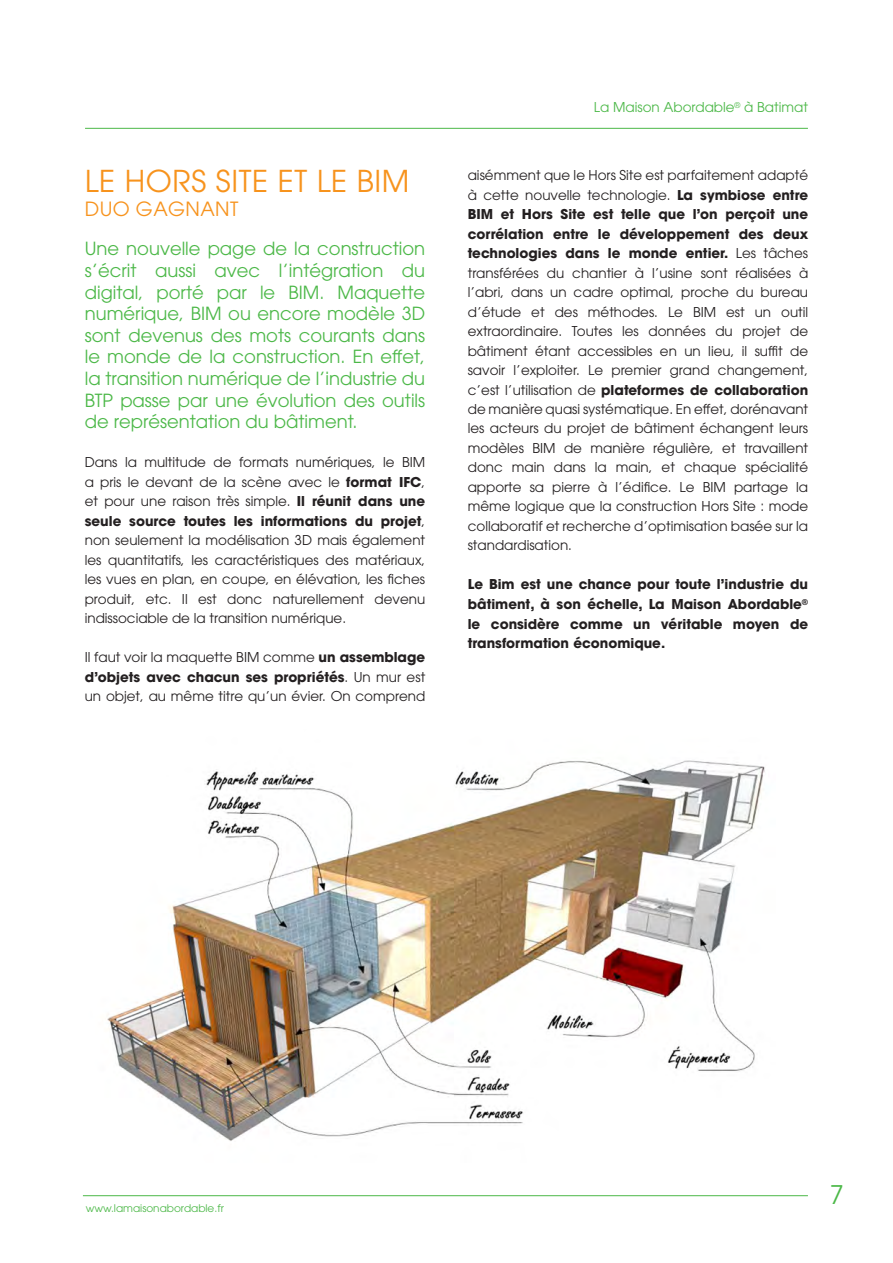
<style>
.page{position:relative;width:893px;height:1263px;background:#fff}
.page>*{position:absolute;margin:0;border:0;box-sizing:border-box;transform-origin:0 0}
.t1{font:30px "ITC Avant Garde Pro";letter-spacing:.02em;color:#f7931d}
.t2{font:25.5px "ITC Avant Garde Pro";color:#4cb848}
.t3{font:19.5px "ITC Avant Garde Pro";letter-spacing:.02em;color:#f7931d}
.t4{font:18px/21.6px "ITC Avant Garde Pro";color:#4cb848;text-align:justify}
.t5{font:13.5px/19.5px "ITC Avant Garde Pro";color:#231f20;text-align:justify}
.t6{font:700 13.5px/19.5px "ITC Avant Garde Pro";color:#231f20;text-align:justify}
.t7{font:13.5px "ITC Avant Garde Pro";color:#4cb848}
.t8{font:10.5px "ITC Avant Garde Pro";color:#4cb848}
.s1{font-weight:700}
</style>
<div class="page">
<img style="left:107px;top:760px;width:658px;height:381px">
<hr style="left:83px;top:1195px;width:725px;height:1px;background:#4cb848">
<hr style="left:85px;top:128px;width:723px;height:1px;background:#4cb848">
<p class="t1" style="left:85px;top:163px;width:326px">LE HORS SITE ET LE BIM</p>
<p class="t3" style="left:85px;top:196px;width:155px">DUO GAGNANT</p>
<p class="t4" style="left:85px;top:238px;width:342px">Une nouvelle page de la construction s’écrit aussi avec l’intégration du digital, porté par le BIM. Maquette numérique, BIM ou encore modèle 3D sont devenus des mots courants dans le monde de la construction. En effet, la transition numérique de l’industrie du BTP passe par une évolution des outils de représentation du bâtiment.</p>
<p class="t5" style="left:85px;top:452px;width:342px">Dans la multitude de formats numériques, le BIM a pris le devant de la scène avec le <span class="s1">format IFC</span>, et pour une raison très simple. <span class="s1">Il réunit dans une seule source toutes les informations du projet</span>, non seulement la modélisation 3D mais également les quantitatifs, les caractéristiques des matériaux, les vues en plan, en coupe, en élévation, les fiches produit, etc. Il est donc naturellement devenu indissociable de la transition numérique.</p>
<p class="t5" style="left:85px;top:647px;width:342px">Il faut voir la maquette BIM comme <span class="s1">un assemblage d’objets avec chacun ses propriétés</span>. Un mur est un objet, au même titre qu’un évier. On comprend</p>
<p class="t7" style="left:594px;top:99px;width:216px">La Maison Abordable<sup>®</sup> à Batimat</p>
<p class="t5" style="left:468px;top:165px;width:342px">aisémment que le Hors Site est parfaitement adapté à cette nouvelle technologie. <span class="s1">La symbiose entre BIM et Hors Site est telle que l’on perçoit une corrélation entre le développement des deux technologies dans le monde entier.</span> Les tâches transférées du chantier à l’usine sont réalisées à l’abri, dans un cadre optimal, proche du bureau d’étude et des méthodes. Le BIM est un outil extraordinaire. Toutes les données du projet de bâtiment étant accessibles en un lieu, il suffit de savoir l’exploiter. Le premier grand changement, c’est l’utilisation de <span class="s1">plateformes de collaboration </span>de manière quasi systématique. En effet, dorénavant les acteurs du projet de bâtiment échangent leurs modèles BIM de manière régulière, et travaillent donc main dans la main, et chaque spécialité apporte sa pierre à l’édifice. Le BIM partage la même logique que la construction Hors Site : mode collaboratif et recherche d’optimisation basée sur la standardisation.</p>
<p class="t6" style="left:468px;top:575px;width:342px">Le Bim est une chance pour toute l’industrie du bâtiment, à son échelle, La Maison Abordable<sup>® </sup>le considère comme un véritable moyen de transformation économique.</p>
<p class="t8" style="left:86px;top:1201px;width:140px">www.lamaisonabordable.fr</p>
<h2 class="t2" style="left:830px;top:1179px;width:16px">7</h2>
</div>
